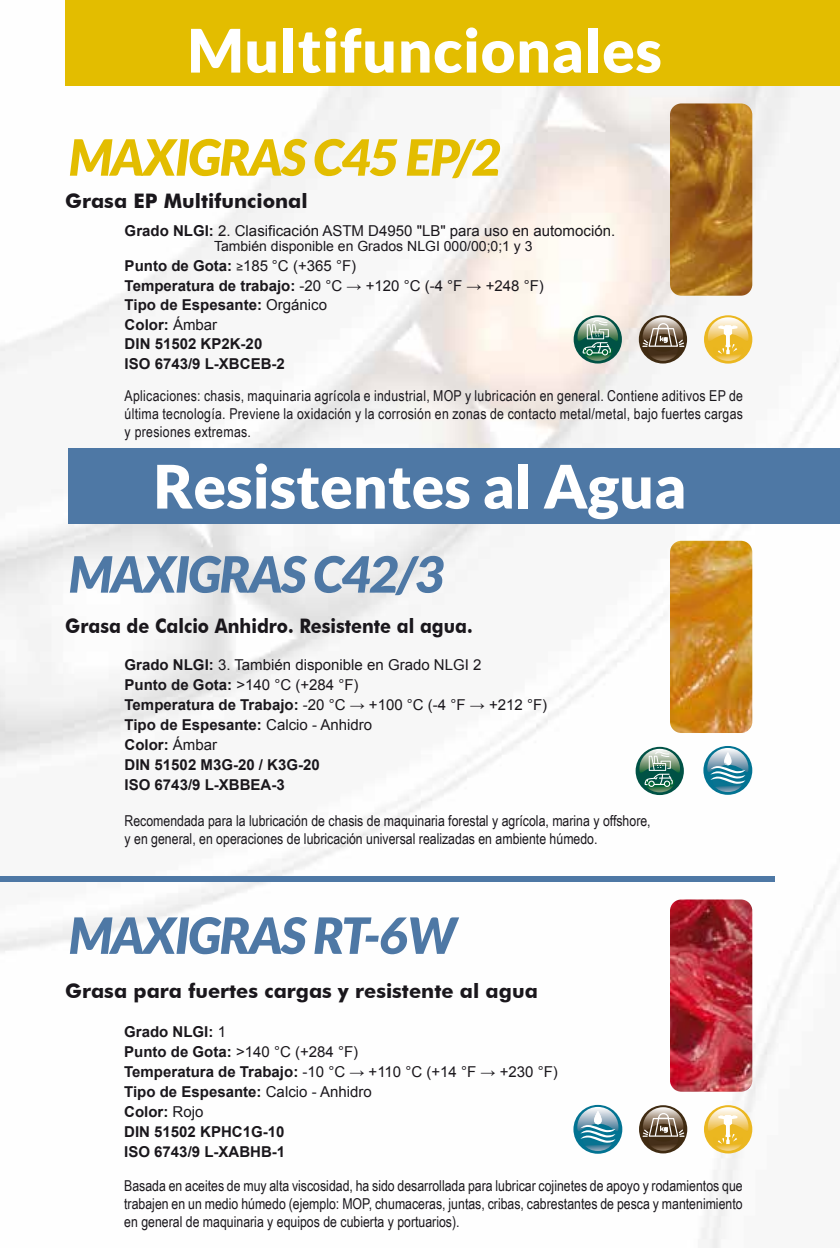
<style>
.page{position:relative;width:840px;height:1248px;background:#fff}
.page>*{position:absolute;margin:0;border:0;box-sizing:border-box;transform-origin:0 0}
.t1{font:900 60px "Lato";letter-spacing:.01em;color:#fff}
.t2{font:italic 900 50px "Lato";letter-spacing:-.025em;color:#4e78a5}
.t3{font:italic 900 50px "Lato";letter-spacing:-.025em;color:#e3bd00}
.t4{font:700 20px "Futura BT";color:#1a171c}
.t5{font:700 20px "Futura BT";color:#1a171c;scale:.9 1}
.t6{font:15px/18px "Arial Narrow";color:#1a171c;text-align:justify}
.t7{font:700 15px/20px "Arial";color:#1a171c}
.t8{font:15px "Arial";color:#1a171c}
.t9{font:14px "Arial";color:#1a171c}
.s1{font-weight:700}
.s2{font-weight:400;font-size:12px}
.s3{font-weight:400}
</style>
<div class="page">
<img style="left:0;top:85px;width:839px;height:1162px">
<img style="left:669px;top:103px;width:82px;height:193px">
<div style="left:0;top:876px;width:774px;height:5px;background:#4e78a5"></div>
<div style="left:69px;top:448px;width:770px;height:76px;background:#4e78a5"></div>
<div style="left:65px;top:0;width:774px;height:85px;background:#e3bd00"></div>
<img style="left:669px;top:540px;width:82px;height:193px">
<svg style="left:635px;top:746px;width:48px;height:49px"></svg>
<svg style="left:639px;top:748px;width:40px;height:44px;background:#6a9786"></svg>
<svg style="left:703px;top:746px;width:48px;height:48px"></svg>
<svg style="left:707px;top:748px;width:41px;height:44px"></svg>
<img style="left:669px;top:899px;width:82px;height:192px">
<svg style="left:638px;top:1105px;width:49px;height:48px"></svg>
<svg style="left:641px;top:1107px;width:43px;height:43px;background:#897a69"></svg>
<svg style="left:703px;top:1105px;width:48px;height:48px"></svg>
<svg style="left:707px;top:1107px;width:41px;height:43px"></svg>
<svg style="left:573px;top:1104px;width:49px;height:49px"></svg>
<svg style="left:577px;top:1106px;width:41px;height:44px"></svg>
<svg style="left:638px;top:315px;width:48px;height:48px"></svg>
<svg style="left:641px;top:317px;width:43px;height:44px;background:#897968"></svg>
<svg style="left:703px;top:315px;width:48px;height:48px"></svg>
<svg style="left:707px;top:317px;width:41px;height:44px"></svg>
<svg style="left:573px;top:315px;width:48px;height:48px"></svg>
<svg style="left:577px;top:317px;width:40px;height:44px;background:#699684"></svg>
<h1 class="t1" style="left:187px;top:15px;width:476px">Multifuncionales</h1>
<h2 class="t3" style="left:69px;top:128px;width:433px">MAXIGRAS C45 EP/2</h2>
<h3 class="t4" style="left:65px;top:189px;width:244px">Grasa EP Multifuncional</h3>
<p class="t8" style="left:125px;top:221px;width:492px"><span class="s1">Grado NLGI:</span> 2. Clasificación ASTM D4950 "LB" para uso en automoción.</p>
<p class="t9" style="left:214px;top:237px;width:320px">También disponible en Grados NLGI 000/00;0;1 y 3</p>
<p class="t7" style="left:125px;top:256px;width:420px">Punto de Gota: <span class="s2">≥</span><span class="s3">185 °C (+365 °F)<br></span>Temperatura de trabajo: <span class="s3">-20 °C → +120 °C (-4 °F → +248 °F)<br></span>Tipo de Espesante: <span class="s3">Orgánico<br></span>Color: <span class="s3">Ámbar<br></span>DIN 51502 KP2K-20<br>ISO 6743/9 L-XBCEB-2</p>
<p class="t6" style="left:124px;top:386px;width:619px">Aplicaciones: chasis, maquinaria agrícola e industrial, MOP y lubricación en general. Contiene aditivos EP de última tecnología. Previene la oxidación y la corrosión en zonas de contacto metal/metal, bajo fuertes cargas y presiones extremas.</p>
<h1 class="t1" style="left:153px;top:451px;width:534px">Resistentes al Agua</h1>
<h2 class="t2" style="left:69px;top:545px;width:376px">MAXIGRAS C42/3</h2>
<h3 class="t5" style="left:65px;top:613px;width:454px">Grasa de Calcio Anhidro. Resistente al agua.</h3>
<p class="t7" style="left:124px;top:655px;width:424px">Grado NLGI: <span class="s3">3. También disponible en Grado NLGI 2<br></span>Punto de Gota: <span class="s3">&gt;140 °C (+284 °F)<br></span>Temperatura de Trabajo: <span class="s3">-20 °C → +100 °C (-4 °F → +212 °F)<br></span>Tipo de Espesante: <span class="s3">Calcio - Anhidro<br></span>Color: <span class="s3">Ámbar<br></span>DIN 51502 M3G-20 / K3G-20<br>ISO 6743/9 L-XBBEA-3</p>
<p class="t6" style="left:124px;top:811px;width:527px">Recomendada para la lubricación de chasis de maquinaria forestal y agrícola, marina y offshore, y en general, en operaciones de lubricación universal realizadas en ambiente húmedo.</p>
<h2 class="t2" style="left:69px;top:906px;width:389px">MAXIGRAS RT-6W</h2>
<h3 class="t4" style="left:65px;top:979px;width:474px">Grasa para fuertes cargas y resistente al agua</h3>
<p class="t7" style="left:124px;top:1021px;width:435px">Grado NLGI: <span class="s3">1<br></span>Punto de Gota: <span class="s3">&gt;140 °C (+284 °F)<br></span>Temperatura de Trabajo: <span class="s3">-10 °C → +110 °C (+14 °F → +230 °F)<br></span>Tipo de Espesante: <span class="s3">Calcio - Anhidro<br></span>Color: <span class="s3">Rojo<br></span>DIN 51502 KPHC1G-10<br>ISO 6743/9 L-XABHB-1</p>
<p class="t6" style="left:124px;top:1176px;width:619px">Basada en aceites de muy alta viscosidad, ha sido desarrollada para lubricar cojinetes de apoyo y rodamientos que trabajen en un medio húmedo (ejemplo: MOP, chumaceras, juntas, cribas, cabrestantes de pesca y mantenimiento en general de maquinaria y equipos de cubierta y portuarios).</p>
</div>
